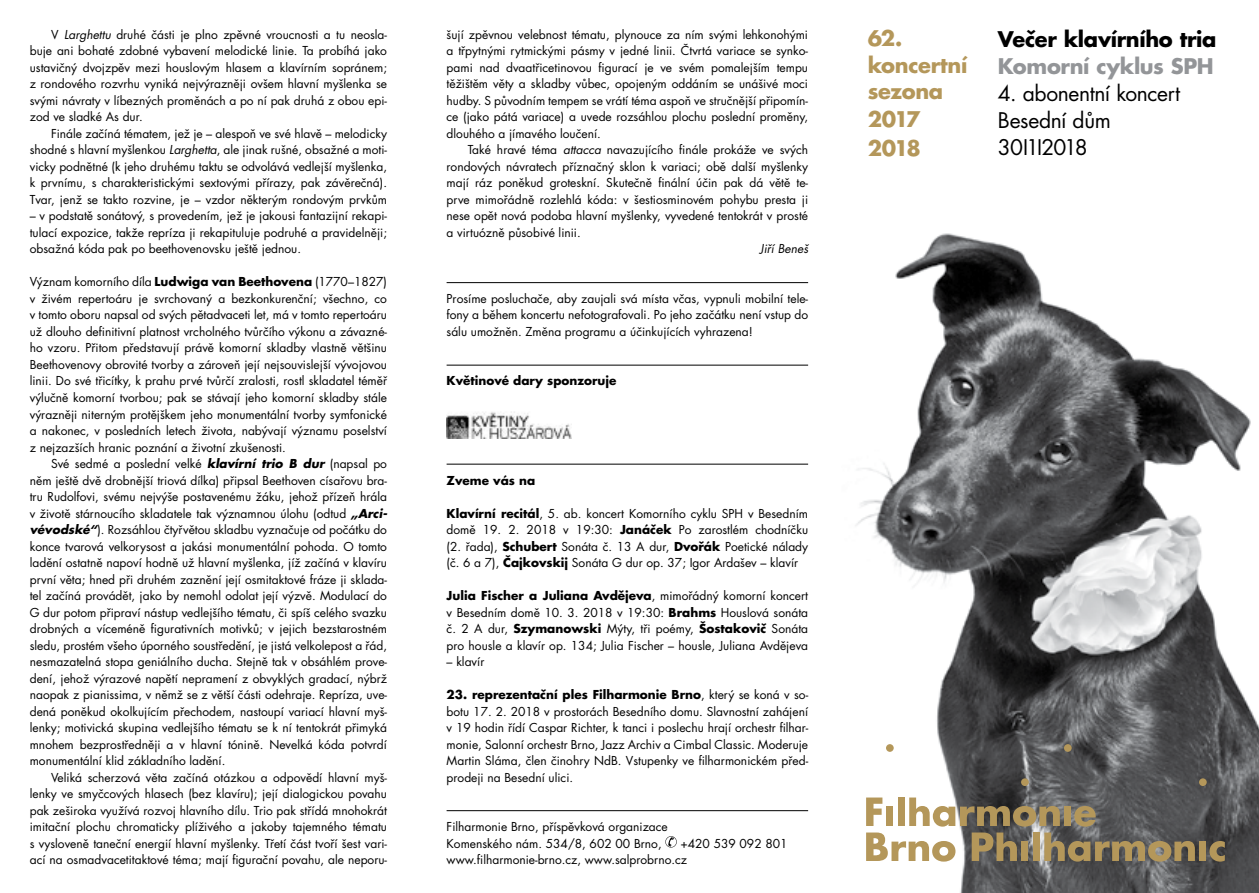
<style>
.page{position:relative;width:1259px;height:893px;background:#fff}
.page>*{position:absolute;margin:0;border:0;box-sizing:border-box;transform-origin:0 0}
.t1{font:21px/27px "Futura CE";letter-spacing:-.02em;color:#000}
.t2{font:700 21px "Futura CE";letter-spacing:-.015em;color:#000}
.t3{font:700 21px/26.2px "Futura CE";letter-spacing:-.02em;color:#b4975a}
.t4{font:700 21px "Futura CE";letter-spacing:-.015em;color:#939598}
.t5{font:700 21px/28.5px "Futura CE";letter-spacing:-.095em;color:#b4975a}
.t6{font:12px/16.5px "Futura CE";color:#000;text-align:justify}
.t7{font:700 12px "Futura CE";color:#000}
.t8{font:italic 12px "Futura CE";color:#000}
.s1{font-style:italic}
.s2{font-weight:700}
.s3{font-weight:700;font-style:italic}
</style>
<div class="page">
<img style="left:855px;top:233px;width:404px;height:660px">
<div style="left:886px;top:744px;width:7px;height:8px;background:#b4975a;border-radius:50%"></div>
<div style="left:1064px;top:744px;width:7px;height:8px;background:#b4975a;border-radius:50%"></div>
<div style="left:1021px;top:778px;width:7px;height:8px;background:#b4975a;border-radius:50%"></div>
<svg style="left:866px;top:797px;width:329px;height:65px;background:#938975"></svg>
<div style="left:1199px;top:778px;width:7px;height:8px;background:#b4975a;border-radius:50%"></div>
<div style="left:1199px;top:842px;width:7px;height:19px;background:#b4975a"></div>
<svg style="left:1209px;top:841px;width:15px;height:21px"></svg>
<img style="left:446px;top:412px;width:125px;height:27px">
<hr style="left:446px;top:282px;width:362px;height:1px;background:#000">
<hr style="left:446px;top:365px;width:362px;height:1px;background:#000">
<hr style="left:446px;top:464px;width:362px;height:1px;background:#000">
<hr style="left:446px;top:810px;width:362px;height:1px;background:#000">
<svg style="left:665px;top:836px;width:12px;height:12px"></svg>
<p class="t6" style="left:30px;top:27px;width:359px;text-indent:21px">V <span class="s1">Larghettu</span> druhé části je plno zpěvné vroucnosti a tu neosla&shy;buje ani bohaté zdobné vybavení melodické linie. Ta probíhá jako ustavičný dvojzpěv mezi houslovým hlasem a klavírním sopránem; z rondového rozvrhu vyniká nejvýrazněji ovšem hlavní myšlenka se svými návraty v líbezných proměnách a po ní pak druhá z obou epi&shy;zod ve sladké As dur.</p>
<p class="t6" style="left:30px;top:126px;width:359px;text-indent:21px">Finále začíná tématem, jež je – alespoň ve své hlavě – melodicky shodné s hlavní myšlenkou <span class="s1">Larghetta</span>, ale jinak rušné, obsažné a moti&shy;vicky podnětné (k jeho druhému taktu se odvolává vedlejší myšlenka, k prvnímu, s charakteristickými sextovými přírazy, pak závěrečná).<br>Tvar, jenž se takto rozvine, je – vzdor některým rondovým prvkům</p>
<p class="t6" style="left:30px;top:208px;width:359px">– v podstatě sonátový, s provedením, jež je jakousi fantazijní rekapi&shy;tulací expozice, takže repríza ji rekapituluje podruhé a pravidelněji; obsažná kóda pak po beethovenovsku ještě jednou.</p>
<p class="t6" style="left:30px;top:274px;width:359px">Význam komorního díla <span class="s2">Ludwiga van Beethovena</span> (1770–1827) v živém repertoáru je svrchovaný a bezkonkurenční; všechno, co v tomto oboru napsal od svých pětadvaceti let, má v tomto repertoáru už dlouho definitivní platnost vrcholného tvůrčího výkonu a závazné&shy;ho vzoru. Přitom představují právě komorní skladby vlastně většinu Beethovenovy obrovité tvorby a zároveň její nejsouvislejší vývojovou linii. Do své třicítky, k prahu prvé tvůrčí zralosti, rostl skladatel téměř výlučně komorní tvorbou; pak se stávají jeho komorní skladby stále výrazněji niterným protějškem jeho monumentální tvorby symfonické a nakonec, v posledních letech života, nabývají významu poselství z nejzazších hranic poznání a životní zkušenosti.</p>
<p class="t6" style="left:30px;top:456px;width:359px;text-indent:21px">Své sedmé a poslední velké <span class="s3">klavírní trio B dur</span> (napsal po něm ještě dvě drobnější triová dílka) připsal Beethoven císařovu bra&shy;tru Rudolfovi, svému nejvýše postavenému žáku, jehož přízeň hrála v životě stárnoucího skladatele tak významnou úlohu (odtud <span class="s3">„Arci&shy;vévodské“</span>). Rozsáhlou čtyřvětou skladbu vyznačuje od počátku do konce tvarová velkorysost a jakási monumentální pohoda. O tomto ladění ostatně napoví hodně už hlavní myšlenka, jíž začíná v klavíru první věta; hned při druhém zaznění její osmitaktové fráze ji sklada&shy;tel začíná provádět, jako by nemohl odolat její výzvě. Modulací do G dur potom připraví nástup vedlejšího tématu, či spíš celého svazku drobných a víceméně figurativních motivků; v jejich bezstarostném sledu, prostém všeho úporného soustředění, je jistá velkolepost a řád, nesmazatelná stopa geniálního ducha. Stejně tak v obsáhlém prove&shy;dení, jehož výrazové napětí nepramení z obvyklých gradací, nýbrž naopak z pianissima, v němž se z větší části odehraje. Repríza, uve&shy;dená poněkud okolkujícím přechodem, nastoupí variací hlavní myš&shy;lenky; motivická skupina vedlejšího tématu se k ní tentokrát přimyká mnohem bezprostředněji a v hlavní tónině. Nevelká kóda potvrdí monumentální klid základního ladění.</p>
<p class="t6" style="left:30px;top:769px;width:359px;text-indent:21px">Veliká scherzová věta začíná otázkou a odpovědí hlavní myš&shy;lenky ve smyčcových hlasech (bez klavíru); její dialogickou povahu pak zeširoka využívá rozvoj hlavního dílu. Trio pak střídá mnohokrát imitační plochu chromaticky plíživého a jakoby tajemného tématu s vysloveně taneční energií hlavní myšlenky. Třetí část tvoří šest vari&shy;ací na osmadvacetitaktové téma; mají figurační povahu, ale neporu-</p>
<p class="t6" style="left:446px;top:27px;width:363px">šují zpěvnou velebnost tématu, plynouce za ním svými lehkonohými a třpytnými rytmickými pásmy v jedné linii. Čtvrtá variace se synko&shy;pami nad dvaatřicetinovou figurací je ve svém pomalejším tempu těžištěm věty a skladby vůbec, opojeným oddáním se unášivé moci hudby. S původním tempem se vrátí téma aspoň ve stručnější připomín&shy;ce (jako pátá variace) a uvede rozsáhlou plochu poslední proměny, dlouhého a jímavého loučení.</p>
<p class="t6" style="left:446px;top:142px;width:363px;text-indent:21px">Také hravé téma <span class="s1">attacca</span> navazujícího finále prokáže ve svých rondových návratech příznačný sklon k variaci; obě další myšlenky mají ráz poněkud groteskní. Skutečně finální účin pak dá větě te&shy;prve mimořádně rozlehlá kóda: v šestiosminovém pohybu presta ji nese opět nová podoba hlavní myšlenky, vyvedené tentokrát v prosté a virtuózně působivé linii.</p>
<p class="t8" style="left:760px;top:242px;width:50px">Jiří Beneš</p>
<p class="t6" style="left:446px;top:291px;width:363px">Prosíme posluchače, aby zaujali svá místa včas, vypnuli mobilní tele&shy;fony a během koncertu nefotografovali. Po jeho začátku není vstup do sálu umožněn. Změna programu a účinkujících vyhrazena!</p>
<p class="t7" style="left:446px;top:373px;width:171px">Květinové dary sponzoruje</p>
<p class="t7" style="left:446px;top:472px;width:90px">Zveme vás na</p>
<p class="t6" style="left:446px;top:505px;width:363px"><span class="s2">Klavírní recitál</span>, 5. ab. koncert Komorního cyklu SPH v Besedním domě 19. 2. 2018 v 19:30: <span class="s2">Janáček</span> Po zarostlém chodníčku (2. řada), <span class="s2">Schubert</span> Sonáta č. 13 A dur, <span class="s2">Dvořák</span> Poetické nálady (č. 6 a 7), <span class="s2">Čajkovskij</span> Sonáta G dur op. 37; Igor Ardašev – klavír</p>
<p class="t6" style="left:446px;top:588px;width:363px"><span class="s2">Julia Fischer a Juliana Avdějeva</span>, mimořádný komorní koncert v Besedním domě 10. 3. 2018 v 19:30: <span class="s2">Brahms</span> Houslová sonáta č. 2 A dur, <span class="s2">Szymanowski</span> Mýty, tři poémy, <span class="s2">Šostakovič</span> Sonáta pro housle a klavír op. 134; Julia Fischer – housle, Juliana Avdějeva</p>
<p class="t6" style="left:447px;top:654px;width:39px">– klavír</p>
<p class="t6" style="left:447px;top:687px;width:363px"><span class="s2">23. reprezentační ples Filharmonie Brno</span>, který se koná v so&shy;botu 17. 2. 2018 v prostorách Besedního domu. Slavnostní zahájení v 19 hodin řídí Caspar Richter, k tanci i poslechu hrají orchestr filhar&shy;monie, Salonní orchestr Brno, Jazz Archiv a Cimbal Classic. Moderuje Martin Sláma, člen činohry NdB. Vstupenky ve filharmonickém před&shy;prodeji na Besední ulici.</p>
<p class="t6" style="left:447px;top:819px;width:223px">Filharmonie Brno, příspěvková organizace<br>Komenského nám. 534/8, 602 00 Brno,</p>
<p class="t6" style="left:446px;top:835px;width:342px;text-indent:234px">+420 539 092 801 www.filharmonie-brno.cz, www.salprobrno.cz</p>
<h1 class="t3" style="left:867px;top:25px;width:101px">62. koncertní sezona</h1>
<h1 class="t5" style="left:867px;top:105px;width:55px">2017<br>2018</h1>
<h1 class="t2" style="left:998px;top:26px;width:220px">Večer klavírního tria</h1>
<h1 class="t4" style="left:998px;top:53px;width:217px">Komorní cyklus SPH</h1>
<h1 class="t1" style="left:998px;top:81px;width:184px">4. abonentní koncert<br>Besední dům<br>30I1I2018</h1>
</div>
